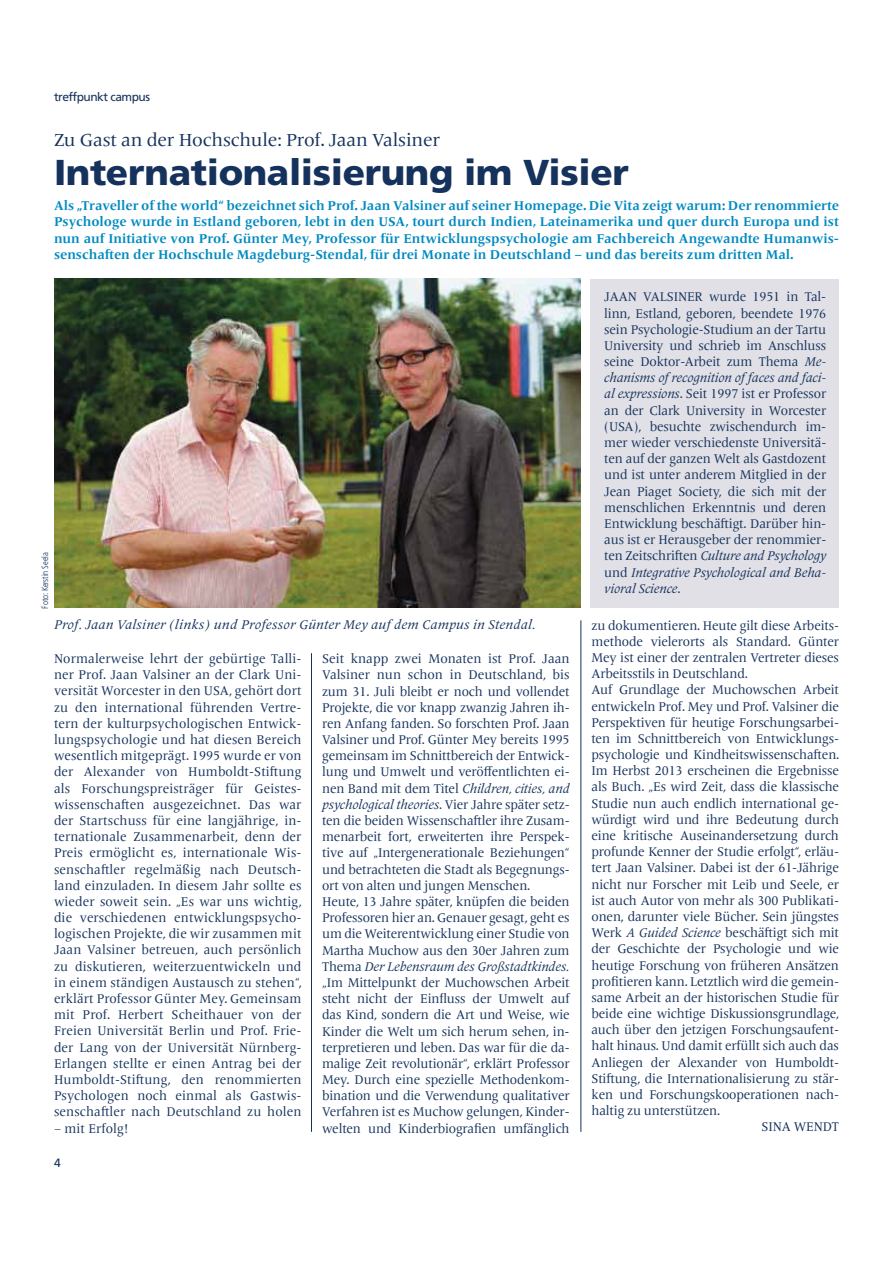
<style>
.page{position:relative;width:893px;height:1263px;background:#fff}
.page>*{position:absolute;margin:0;border:0;box-sizing:border-box;transform-origin:0 0}
.t1{font:900 36px "Frutiger LT";letter-spacing:-.01em;color:#15325c}
.t2{font:18.15px "Frutiger Serif LT Pro";letter-spacing:-.01em;color:#15325c}
.t3{font:700 13.35px/16.4px "Frutiger Serif LT Pro";color:#018ac1;text-align:justify}
.t4{font:13.2px/16.2px "Frutiger Serif LT Pro";letter-spacing:-.01em;color:#15325c;text-align:justify}
.t5{font:italic 13.2px "Frutiger Serif LT Pro";letter-spacing:.01em;color:#15325c}
.t6{font:13.2px "Frutiger Serif LT Pro";letter-spacing:.01em;color:#15325c}
.t7{font:12px "Frutiger";letter-spacing:-.04em;color:#15325c}
.t8{font:300 condensed 9px "Frutiger";letter-spacing:-.01em;color:#15325c}
.s1{font-style:italic}
</style>
<div class="page">
<div style="left:590px;top:279px;width:249px;height:329px;background:#e0e0e6"></div>
<hr style="left:311px;top:653px;width:1px;height:479px;background:#15325c">
<hr style="left:580px;top:620px;width:1px;height:512px;background:#15325c">
<img style="left:54px;top:279px;width:526px;height:329px">
<p class="t7" style="left:54px;top:92px;width:98px">treffpunkt campus</p>
<h2 class="t2" style="left:54px;top:132px;width:387px">Zu Gast an der Hochschule: Prof. Jaan Valsiner</h2>
<h1 class="t1" style="left:54px;top:151px;width:576px">Internationalisierung im Visier</h1>
<p class="t3" style="left:54px;top:198px;width:786px">Als „Traveller of the world“ bezeichnet sich Prof. Jaan Valsiner auf seiner Homepage. Die Vita zeigt warum: Der renommierte Psychologe wurde in Estland geboren, lebt in den USA, tourt durch Indien, Lateinamerika und quer durch Europa und ist nun auf Initiative von Prof. Günter Mey, Professor für Entwicklungspsychologie am Fachbereich Angewandte Humanwis&shy;senschaften der Hochschule Magdeburg-Stendal, für drei Monate in Deutschland – und das bereits zum dritten Mal.</p>
<p class="t4" style="left:604px;top:290px;width:223px">JAAN VALSINER wurde 1951 in Tal&shy;linn, Estland, geboren, beendete 1976 sein Psychologie-Studium an der Tartu University und schrieb im Anschluss seine Doktor-Arbeit zum Thema <span class="s1">Me&shy;chanisms of recognition of faces and faci&shy;al expressions</span>. Seit 1997 ist er Professor an der Clark University in Worcester (USA), besuchte zwischendurch im&shy;mer wieder verschiedenste Universitä&shy;ten auf der ganzen Welt als Gastdozent und ist unter anderem Mitglied in der Jean Piaget Society, die sich mit der menschlichen Erkenntnis und deren Entwicklung beschäftigt. Darüber hin&shy;aus ist er Herausgeber der renommier&shy;ten Zeitschriften <span class="s1">Culture and Psychology </span>und <span class="s1">Integrative Psychological and Beha&shy;vioral Science</span>.</p>
<p class="t8" style="left:41px;top:609px;width:58px;rotate:-90deg">Foto: Kerstin Seela</p>
<p class="t5" style="left:54px;top:619px;width:483px">Prof. Jaan Valsiner (links) und Professor Günter Mey auf dem Campus in Stendal.</p>
<p class="t4" style="left:54px;top:651px;width:249px">Normalerweise lehrt der gebürtige Talli&shy;ner Prof. Jaan Valsiner an der Clark Uni&shy;versität Worcester in den USA, gehört dort zu den international führenden Vertre&shy;tern der kulturpsychologischen Entwick&shy;lungspsychologie und hat diesen Bereich wesentlich mitgeprägt. 1995 wurde er von der Alexander von Humboldt-Stiftung als Forschungspreisträger für Geistes&shy;wissenschaften ausgezeichnet. Das war der Startschuss für eine langjährige, in&shy;ternationale Zusammenarbeit, denn der Preis ermöglicht es, internationale Wis&shy;senschaftler regelmäßig nach Deutsch&shy;land einzuladen. In diesem Jahr sollte es wieder soweit sein. „Es war uns wichtig, die verschiedenen entwicklungspsycho&shy;logischen Projekte, die wir zusammen mit Jaan Valsiner betreuen, auch persönlich zu diskutieren, weiterzuentwickeln und in einem ständigen Austausch zu stehen“, erklärt Professor Günter Mey. Gemeinsam mit Prof. Herbert Scheithauer von der Freien Universität Berlin und Prof. Frie&shy;der Lang von der Universität Nürnberg-Erlangen stellte er einen Antrag bei der Humboldt-Stiftung, den renommierten Psychologen noch einmal als Gastwis&shy;senschaftler nach Deutschland zu holen</p>
<p class="t6" style="left:54px;top:1122px;width:76px">– mit Erfolg!</p>
<p class="t7" style="left:54px;top:1158px;width:8px">4</p>
<p class="t4" style="left:322px;top:652px;width:249px;text-align:left">Seit knapp zwei Monaten ist Prof. Jaan Valsiner nun schon in Deutschland, bis zum 31. Juli bleibt er noch und vollendet Projekte, die vor knapp zwanzig Jahren ih&shy;ren Anfang fanden. So forschten Prof. Jaan Valsiner und Prof. Günter Mey bereits 1995 gemeinsam im Schnittbereich der Entwick&shy;lung und Umwelt und veröffentlichten ei&shy;nen Band mit dem Titel <span class="s1">Children, cities, and psychological theories</span>. Vier Jahre später setz&shy;ten die beiden Wissenschaftler ihre Zusam&shy;menarbeit fort, erweiterten ihre Perspek&shy;tive auf „Intergenerationale Beziehungen“ und betrachteten die Stadt als Begegnungs&shy;ort von alten und jungen Menschen.<br>Heute, 13 Jahre später, knüpfen die beiden Professoren hier an. Genauer gesagt, geht es um die Weiterentwicklung einer Studie von Martha Muchow aus den 30er Jahren zum Thema <span class="s1">Der Lebensraum des Großstadtkindes. </span>„Im Mittelpunkt der Muchowschen Arbeit steht nicht der Einfluss der Umwelt auf das Kind, sondern die Art und Weise, wie Kinder die Welt um sich herum sehen, in&shy;terpretieren und leben. Das war für die da&shy;malige Zeit revolutionär“, erklärt Professor Mey. Durch eine spezielle Methodenkom&shy;bination und die Verwendung qualitativer Verfahren ist es Muchow gelungen, Kinder&shy;welten und Kinderbiografien umfänglich</p>
<p class="t4" style="left:591px;top:618px;width:249px">zu dokumentieren. Heute gilt diese Arbeits-</p>
<p class="t4" style="left:591px;top:634px;width:249px">methode vielerorts als Standard. Günter</p>
<p class="t4" style="left:591px;top:650px;width:249px">Mey ist einer der zentralen Vertreter dieses</p>
<p class="t4" style="left:591px;top:667px;width:158px">Arbeitsstils in Deutschland.</p>
<p class="t4" style="left:591px;top:683px;width:249px">Auf Grundlage der Muchowschen Arbeit</p>
<p class="t4" style="left:591px;top:699px;width:249px">entwickeln Prof. Mey und Prof. Valsiner die</p>
<p class="t4" style="left:591px;top:715px;width:249px">Perspektiven für heutige Forschungsarbei-</p>
<p class="t4" style="left:591px;top:731px;width:249px">ten im Schnittbereich von Entwicklungs-</p>
<p class="t4" style="left:591px;top:747px;width:249px">psychologie und Kindheitswissenschaften.</p>
<p class="t4" style="left:591px;top:764px;width:249px">Im Herbst 2013 erscheinen die Ergebnisse</p>
<p class="t4" style="left:591px;top:780px;width:249px">als Buch. „Es wird Zeit, dass die klassische</p>
<p class="t4" style="left:591px;top:796px;width:249px">Studie nun auch endlich international ge-</p>
<p class="t4" style="left:591px;top:812px;width:249px">würdigt wird und ihre Bedeutung durch</p>
<p class="t4" style="left:591px;top:828px;width:249px">eine kritische Auseinandersetzung durch</p>
<p class="t4" style="left:591px;top:845px;width:249px">profunde Kenner der Studie erfolgt“, erläu-</p>
<p class="t4" style="left:591px;top:861px;width:249px">tert Jaan Valsiner. Dabei ist der 61-Jährige</p>
<p class="t4" style="left:591px;top:877px;width:249px">nicht nur Forscher mit Leib und Seele, er</p>
<p class="t4" style="left:591px;top:893px;width:249px">ist auch Autor von mehr als 300 Publikati-</p>
<p class="t4" style="left:591px;top:909px;width:249px">onen, darunter viele Bücher. Sein jüngstes</p>
<p class="t4" style="left:591px;top:926px;width:249px">Werk <span class="s1">A Guided Science</span> beschäftigt sich mit</p>
<p class="t4" style="left:591px;top:942px;width:249px">der Geschichte der Psychologie und wie</p>
<p class="t4" style="left:591px;top:958px;width:249px">heutige Forschung von früheren Ansätzen</p>
<p class="t4" style="left:591px;top:974px;width:249px">profitieren kann. Letztlich wird die gemein-</p>
<p class="t4" style="left:591px;top:990px;width:249px">same Arbeit an der historischen Studie für</p>
<p class="t4" style="left:591px;top:1006px;width:249px">beide eine wichtige Diskussionsgrundlage,</p>
<p class="t4" style="left:591px;top:1023px;width:249px">auch über den jetzigen Forschungsaufent-</p>
<p class="t4" style="left:591px;top:1039px;width:249px">halt hinaus. Und damit erfüllt sich auch das</p>
<p class="t4" style="left:591px;top:1055px;width:249px">Anliegen der Alexander von Humboldt-</p>
<p class="t4" style="left:591px;top:1071px;width:249px">Stiftung, die Internationalisierung zu stär-</p>
<p class="t4" style="left:591px;top:1087px;width:249px">ken und Forschungskooperationen nach-</p>
<p class="t4" style="left:591px;top:1104px;width:130px">haltig zu unterstützen.</p>
<p class="t4" style="left:761px;top:1120px;width:79px">SINA WENDT</p>
</div>
